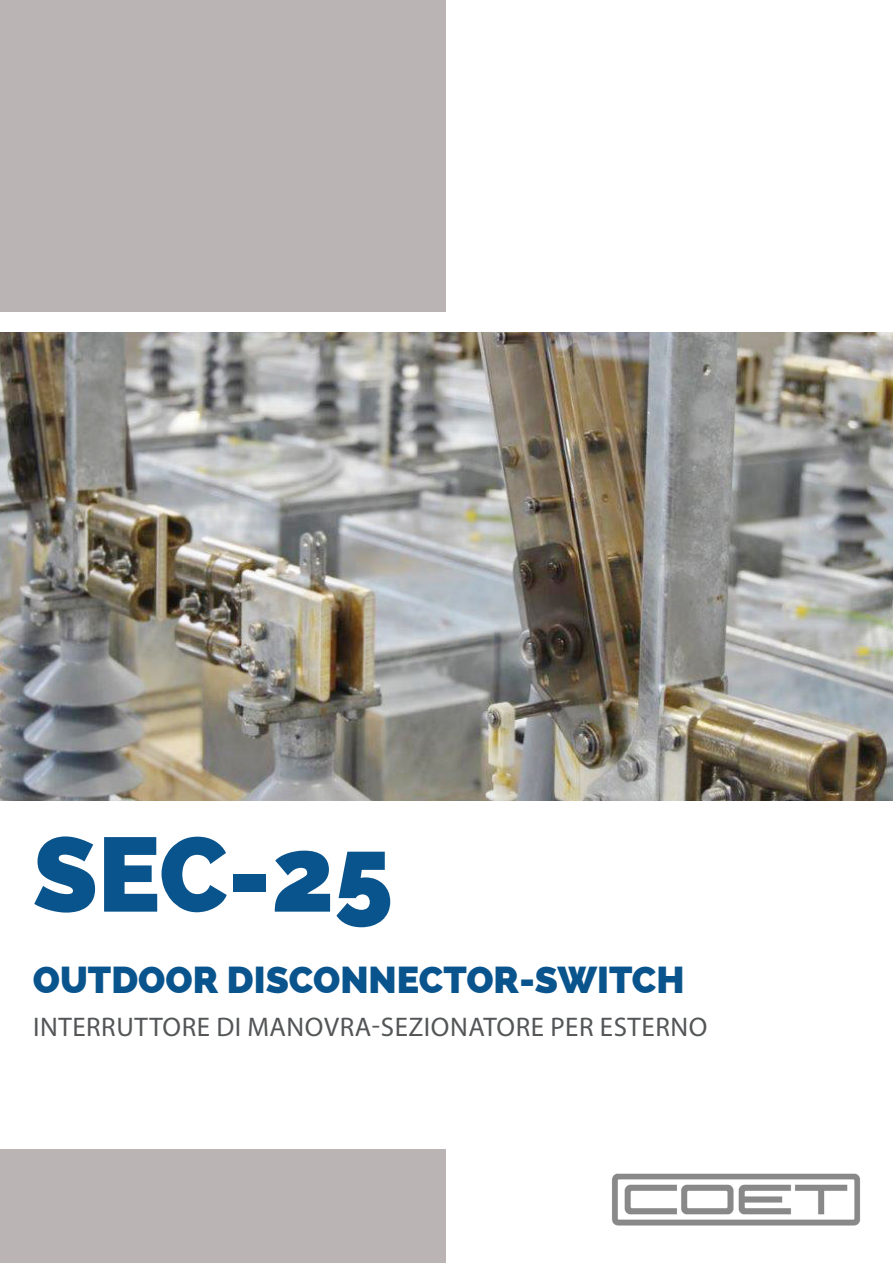
<style>
.page{position:relative;width:893px;height:1263px;background:#fff}
.page>*{position:absolute;margin:0;border:0;box-sizing:border-box;transform-origin:0 0}
.Copertina_Fronte_Tit{font:800 105px "Raleway";color:#09548c}
.Copertina_Fronte_Tit-2{font:800 37.5px "Raleway";color:#09548c}
.Copertina_Fronte_Tit-3{font:27px "Myriad Pro";letter-spacing:.02em;color:#535557}
</style>
<div class="page">
<div style="left:0;top:1149px;width:446px;height:114px;background:#bab5b4"></div>
<div style="left:0;top:0;width:446px;height:312px;background:#bab5b4"></div>
<img style="left:612px;top:1173px;width:249px;height:53px">
<img style="left:0;top:333px;width:893px;height:467px">
<p class="Copertina_Fronte_Tit" style="left:33px;top:814px;width:362px">SEC-25</p>
<p class="Copertina_Fronte_Tit-2" style="left:33px;top:958px;width:653px">OUTDOOR DISCONNECTOR-SWITCH</p>
<p class="Copertina_Fronte_Tit-3" style="left:33px;top:1010px;width:676px">INTERRUTTORE DI MANOVRA-SEZIONATORE PER ESTERNO</p>
</div>
